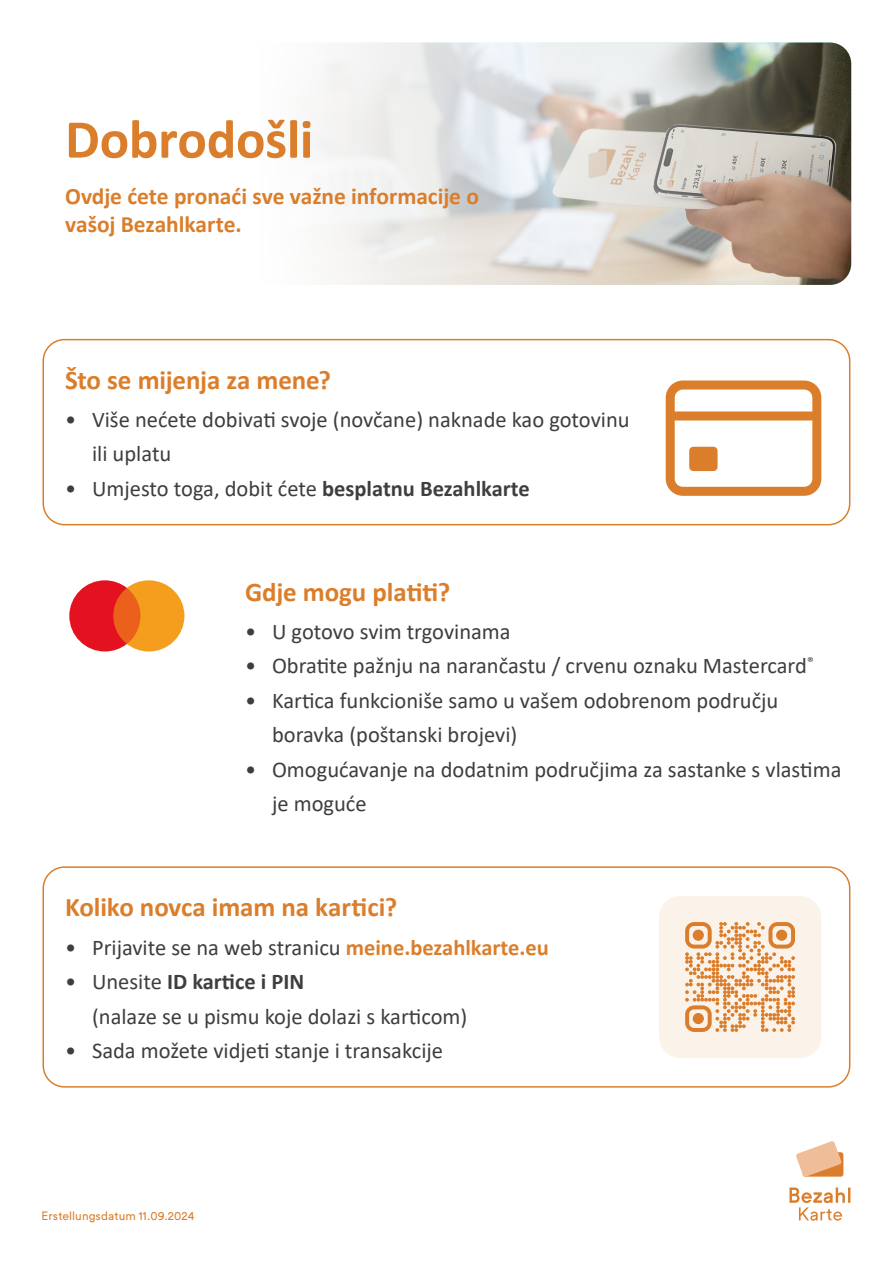
<style>
.page{position:relative;width:893px;height:1263px;background:#fff}
.page>*{position:absolute;margin:0;border:0;box-sizing:border-box;transform-origin:0 0}
.t1{font:700 55.2px "Calibri";letter-spacing:-.005em;color:#db7e2b}
.t2{font:700 27px "Calibri";letter-spacing:-.005em;color:#db7e2b}
.t3{font:700 23.4px/28.2px "Calibri";letter-spacing:-.005em;color:#db7e2b}
.t4{font:22.5px/34.5px "Calibri";color:#3e3e3e}
.t5{font:12px "Josala";color:#db7e2b}
.s1{font-weight:700}
.s2{font-weight:700;color:#db7e2b}
</style>
<div class="page">
<svg style="left:312px;top:42px;width:539px;height:243px"></svg>
<div style="left:43px;top:866px;width:807px;height:221px;border:2px solid #db7e2b;border-radius:21px"></div>
<div style="left:43px;top:339px;width:807px;height:186px;border:2px solid #db7e2b;border-radius:21px"></div>
<div style="left:666px;top:380px;width:155px;height:116px;border:9px solid #db7e2b;border-radius:13px"></div>
<div style="left:670px;top:411px;width:147px;height:9px;background:#db7e2b"></div>
<div style="left:689px;top:447px;width:29px;height:24px;background:#db7e2b;border-radius:4px"></div>
<svg style="left:69px;top:580px;width:115px;height:71px;background:#ef7342"></svg>
<svg style="left:789px;top:1187px;width:61px;height:34px"></svg>
<div style="left:803px;top:1152px;width:40px;height:25px;background:#db7e2b;border-radius:3px"></div>
<svg style="left:796px;top:1141px;width:46px;height:36px"></svg>
<svg style="left:659px;top:896px;width:162px;height:162px;background:#f4dcc6"></svg>
<h1 class="t1" style="left:65px;top:100px;width:250px">Dobrodošli</h1>
<p class="t3" style="left:65px;top:181px;width:415px">Ovdje ćete pronaći sve važne informacije o vašoj Bezahlkarte.</p>
<p class="t2" style="left:65px;top:361px;width:267px">Što se mijenja za mene?</p>
<p class="t4" style="left:92px;top:401px;width:539px;text-indent:-27px">• Više nećete dobivati svoje (novčane) naknade kao gotovinu ili uplatu</p>
<p class="t4" style="left:65px;top:470px;width:466px">• Umjesto toga, dobit ćete <span class="s1">besplatnu Bezahlkarte</span></p>
<p class="t2" style="left:245px;top:572px;width:207px">Gdje mogu platiti?</p>
<p class="t4" style="left:245px;top:614px;width:267px">• U gotovo svim trgovinama</p>
<p class="t4" style="left:245px;top:648px;width:570px">• Obratite pažnju na narančastu / crvenu oznaku Mastercard<sup>®</sup></p>
<p class="t4" style="left:272px;top:683px;width:508px;text-indent:-27px">• Kartica funkcioniše samo u vašem odobrenom području boravka (poštanski brojevi)</p>
<p class="t4" style="left:272px;top:752px;width:571px;text-indent:-27px">• Omogućavanje na dodatnim područjima za sastanke s vlastima je moguće</p>
<p class="t2" style="left:65px;top:888px;width:334px">Koliko novca imam na kartici?</p>
<p class="t4" style="left:65px;top:929px;width:485px">• Prijavite se na web stranicu <span class="s2">meine.bezahlkarte.eu</span></p>
<p class="t4" style="left:92px;top:964px;width:377px;text-indent:-27px">• Unesite <span class="s1">ID kartice i PIN<br></span>(nalaze se u pismu koje dolazi s karticom)</p>
<p class="t4" style="left:65px;top:1033px;width:379px">• Sada možete vidjeti stanje i transakcije</p>
<p class="t5" style="left:42px;top:1210px;width:155px">Erstellungsdatum 11.09.2024</p>
</div>
